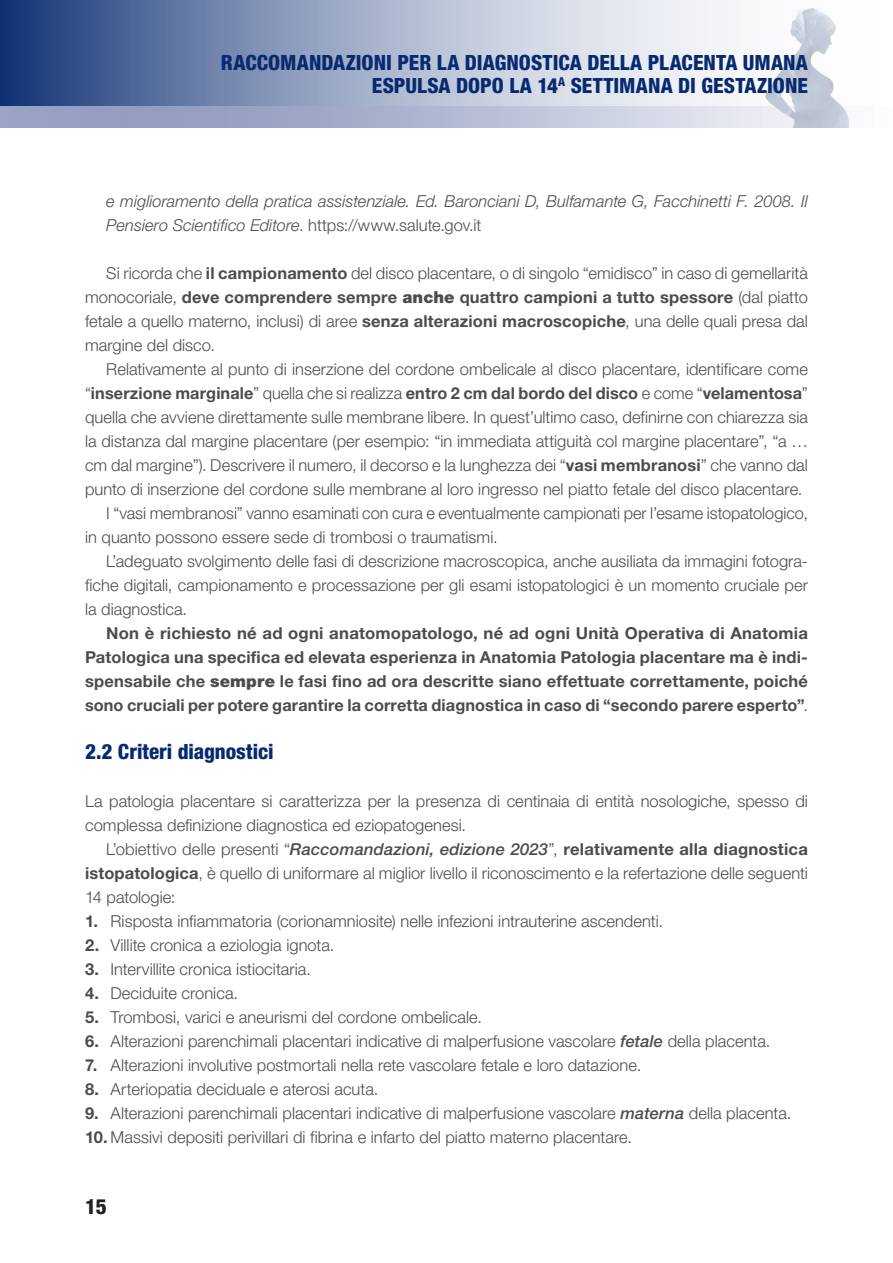
<style>
.page{position:relative;width:893px;height:1263px;background:#fff}
.page>*{position:absolute;margin:0;border:0;box-sizing:border-box;transform-origin:0 0}
.t1{font:800 condensed 21px/22.5px "Helvetica Neue LT Std";color:#072a70;text-align:right}
.t2{font:800 condensed 21px "Helvetica Neue LT Std";color:#241f1f}
.t3{font:300 16.5px/24px "Helvetica Neue LT Std";color:#4e4b4c;text-align:justify}
.t4{font:700 16.5px/24px "Helvetica Neue LT Std";letter-spacing:.005em;color:#4e4b4c;text-align:justify}
.t5{font:italic 300 16.5px/24px "Helvetica Neue LT Std";color:#4e4b4c}
.s1{font-style:normal}
.s2{font-weight:700}
.s3{font-weight:900}
.s4{font-weight:300}
.s5{font-weight:500;font-style:italic}
</style>
<div class="page">
<svg style="left:0;top:0;width:733px;height:106px;background:#99a7c4"></svg>
<svg style="left:0;top:106px;width:758px;height:22px;background:#b0b7d1"></svg>
<img style="left:758px;top:8px;width:91px;height:120px">
<p class="t1" style="left:221px;top:51px;width:588px">RACCOMANDAZIONI PER LA DIAGNOSTICA DELLA PLACENTA UMANA<br>ESPULSA DOPO LA 14<sup>A</sup> SETTIMANA DI GESTAZIONE</p>
<p class="t5" style="left:106px;top:189px;width:703px">e miglioramento della pratica assistenziale. Ed. Baronciani D, Bulfamante G, Facchinetti F. 2008. Il<br>Pensiero Scientifico Editore<span class="s1">. https://www.salute.gov.it</span></p>
<p class="t3" style="left:85px;top:261px;width:724px;text-indent:21px">Si ricorda che <span class="s2">il campionamento</span> del disco placentare, o di singolo “emidisco” in caso di gemellarità monocoriale, <span class="s2">deve comprendere sempre</span> <span class="s3">anche</span> <span class="s2">quattro campioni a tutto spessore</span> (dal piatto fetale a quello materno, inclusi) di aree <span class="s2">senza alterazioni macroscopiche</span>, una delle quali presa dal margine del disco.</p>
<p class="t3" style="left:106px;top:357px;width:703px">Relativamente al punto di inserzione del cordone ombelicale al disco placentare, identificare come</p>
<p class="t4" style="left:85px;top:381px;width:724px"><span class="s4">“</span>inserzione marginale<span class="s4">” quella che si realizza</span> entro 2 cm dal bordo del disco <span class="s4">e come “</span>velamentosa<span class="s4">”</span></p>
<p class="t3" style="left:85px;top:405px;width:724px">quella che avviene direttamente sulle membrane libere. In quest’ultimo caso, definirne con chiarezza sia</p>
<p class="t3" style="left:85px;top:429px;width:724px">la distanza dal margine placentare (per esempio: “in immediata attiguità col margine placentare”, “a …</p>
<p class="t3" style="left:85px;top:453px;width:724px">cm dal margine”). Descrivere il numero, il decorso e la lunghezza dei “<span class="s2">vasi membranosi</span>” che vanno dal</p>
<p class="t3" style="left:85px;top:477px;width:719px">punto di inserzione del cordone sulle membrane al loro ingresso nel piatto fetale del disco placentare.</p>
<p class="t3" style="left:106px;top:501px;width:703px">I “vasi membranosi” vanno esaminati con cura e eventualmente campionati per l’esame istopatologico,</p>
<p class="t3" style="left:85px;top:525px;width:414px">in quanto possono essere sede di trombosi o traumatismi.</p>
<p class="t3" style="left:106px;top:549px;width:703px">L’adeguato svolgimento delle fasi di descrizione macroscopica, anche ausiliata da immagini fotogra-</p>
<p class="t3" style="left:85px;top:573px;width:724px">fiche digitali, campionamento e processazione per gli esami istopatologici è un momento cruciale per</p>
<p class="t3" style="left:85px;top:597px;width:104px">la diagnostica.</p>
<p class="t4" style="left:85px;top:621px;width:724px;text-indent:21px">Non è richiesto né ad ogni anatomopatologo, né ad ogni Unità Operativa di Anatomia Patologica una specifica ed elevata esperienza in Anatomia Patologia placentare ma è indi&shy;spensabile che <span class="s3">sempre</span> le fasi fino ad ora descritte siano effettuate correttamente, poiché sono cruciali per potere garantire la corretta diagnostica in caso di “secondo parere esperto”<span class="s4">.</span></p>
<p class="t1" style="left:85px;top:740px;width:190px">2.2 Criteri diagnostici</p>
<p class="t3" style="left:85px;top:789px;width:724px">La patologia placentare si caratterizza per la presenza di centinaia di entità nosologiche, spesso di complessa definizione diagnostica ed eziopatogenesi.</p>
<p class="t3" style="left:85px;top:837px;width:724px;text-indent:21px">L’obiettivo delle presenti “<span class="s5">Raccomandazioni, edizione 2023</span>”, <span class="s2">relativamente alla diagnostica istopatologica</span>, è quello di uniformare al miglior livello il riconoscimento e la refertazione delle seguenti 14 patologie:</p>
<p class="t3" style="left:85px;top:909px;width:579px"><span class="s2">1.</span> Risposta infiammatoria (corionamniosite) nelle infezioni intrauterine ascendenti.</p>
<p class="t3" style="left:85px;top:933px;width:251px"><span class="s2">2.</span> Villite cronica a eziologia ignota.</p>
<p class="t3" style="left:85px;top:957px;width:227px"><span class="s2">3.</span> Intervillite cronica istiocitaria.</p>
<p class="t3" style="left:85px;top:981px;width:155px"><span class="s2">4.</span> Deciduite cronica.</p>
<p class="t3" style="left:85px;top:1005px;width:398px"><span class="s2">5.</span> Trombosi, varici e aneurismi del cordone ombelicale.</p>
<p class="t3" style="left:85px;top:1029px;width:687px"><span class="s2">6.</span> Alterazioni parenchimali placentari indicative di malperfusione vascolare <span class="s5">fetale</span> della placenta.</p>
<p class="t3" style="left:85px;top:1053px;width:558px"><span class="s2">7.</span> Alterazioni involutive postmortali nella rete vascolare fetale e loro datazione.</p>
<p class="t3" style="left:85px;top:1077px;width:295px"><span class="s2">8.</span> Arteriopatia deciduale e aterosi acuta.</p>
<p class="t3" style="left:85px;top:1101px;width:708px"><span class="s2">9.</span> Alterazioni parenchimali placentari indicative di malperfusione vascolare <span class="s5">materna</span> della placenta.</p>
<p class="t3" style="left:85px;top:1125px;width:548px"><span class="s2">10.</span> Massivi depositi perivillari di fibrina e infarto del piatto materno placentare.</p>
<p class="t2" style="left:85px;top:1194px;width:23px">15</p>
</div>
